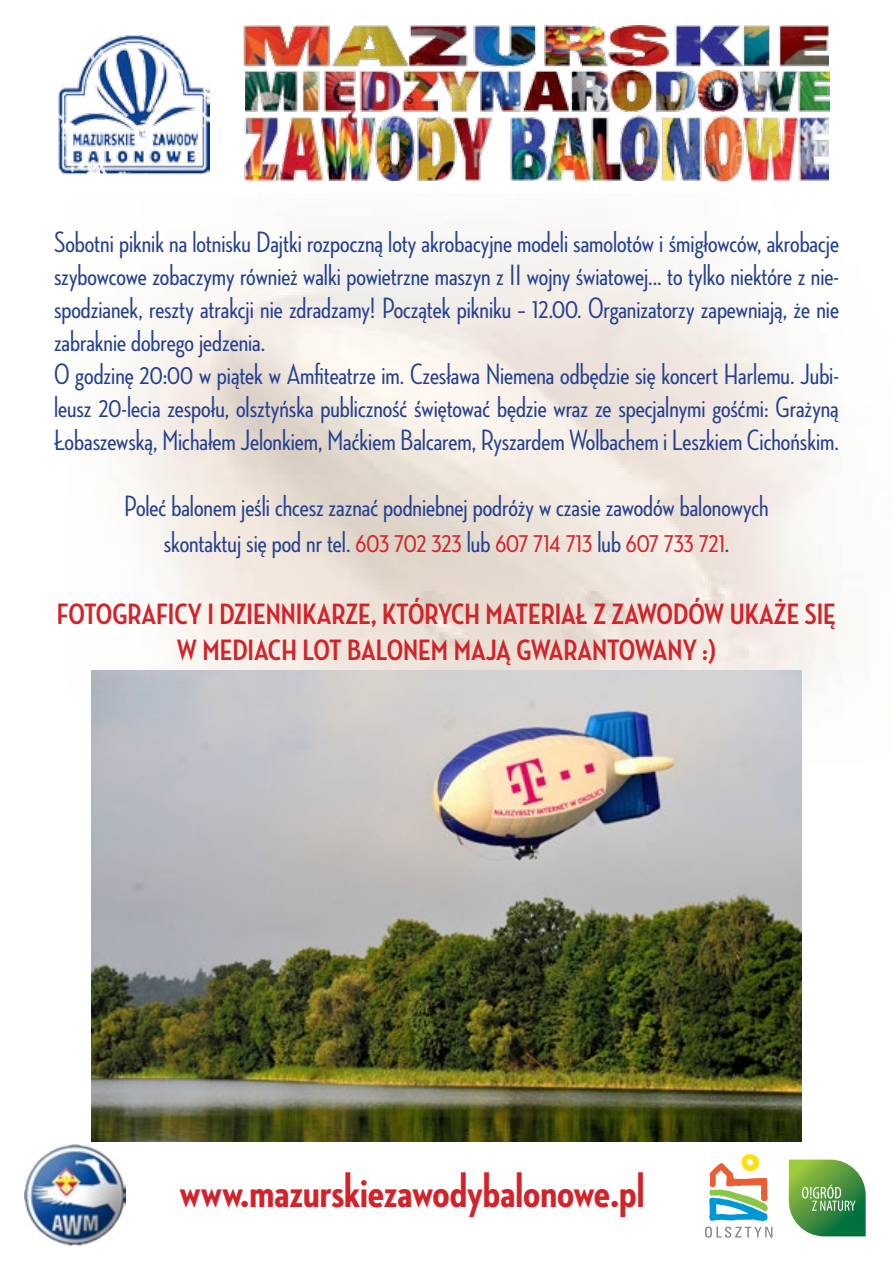
<style>
.page{position:relative;width:893px;height:1263px;background:#fff}
.page>*{position:absolute;margin:0;border:0;box-sizing:border-box;transform-origin:0 0}
.t1{font:700 49.5px "Neutraface Condensed";color:#d2232a}
.t2{font:500 30px/33px "Neutraface Condensed";color:#25408f}
.t3{font:700 30px/36px "Neutraface Condensed";color:#d2232a;text-align:center}
.s1{color:#d2232a}
</style>
<div class="page">
<img style="left:91px;top:228px;width:760px;height:914px">
<img style="left:58px;top:35px;width:151px;height:139px">
<img style="left:244px;top:118px;width:584px;height:62px">
<img style="left:245px;top:70px;width:585px;height:53px">
<img style="left:244px;top:26px;width:584px;height:44px">
<svg style="left:705px;top:1154px;width:67px;height:84px"></svg>
<svg style="left:789px;top:1159px;width:77px;height:77px;background:#66a55a"></svg>
<img style="left:24px;top:1144px;width:102px;height:102px">
<img style="left:92px;top:670px;width:709px;height:471px">
<p class="t2" style="left:54px;top:225px;width:787px">Sobotni piknik na lotnisku Dajtki rozpoczną loty akrobacyjne modeli samolotów i śmigłowców, akrobacje szybowcowe zobaczymy również walki powietrzne maszyn z II wojny światowej... to tylko niektóre z nie&shy;spodzianek, reszty atrakcji nie zdradzamy! Początek pikniku – 12.00. Organizatorzy zapewniają, że nie zabraknie dobrego jedzenia.<br>O godzinę 20:00 w piątek w Amfiteatrze im. Czesława Niemena odbędzie się koncert Harlemu. Jubi&shy;leusz 20-lecia zespołu, olsztyńska publiczność świętować będzie wraz ze specjalnymi gośćmi: Grażyną Łobaszewską, Michałem Jelonkiem, Maćkiem Balcarem, Ryszardem Wolbachem i Leszkiem Cichońskim.</p>
<p class="t2" style="left:124px;top:488px;width:646px;line-height:36px;text-align:center">Poleć balonem jeśli chcesz zaznać podniebnej podróży w czasie zawodów balonowych skontaktuj się pod nr tel. <span class="s1">603 702 323</span> lub <span class="s1">607 714 713</span> lub <span class="s1">607 733 721</span>.</p>
<p class="t3" style="left:57px;top:596px;width:780px">FOTOGRAFICY I DZIENNIKARZE, KTÓRYCH MATERIAŁ Z ZAWODÓW UKAŻE SIĘ<br>W MEDIACH LOT BALONEM MAJĄ GWARANTOWANY :)</p>
<h1 class="t1" style="left:179px;top:1162px;width:467px">www.mazurskiezawodybalonowe.pl</h1>
</div>
